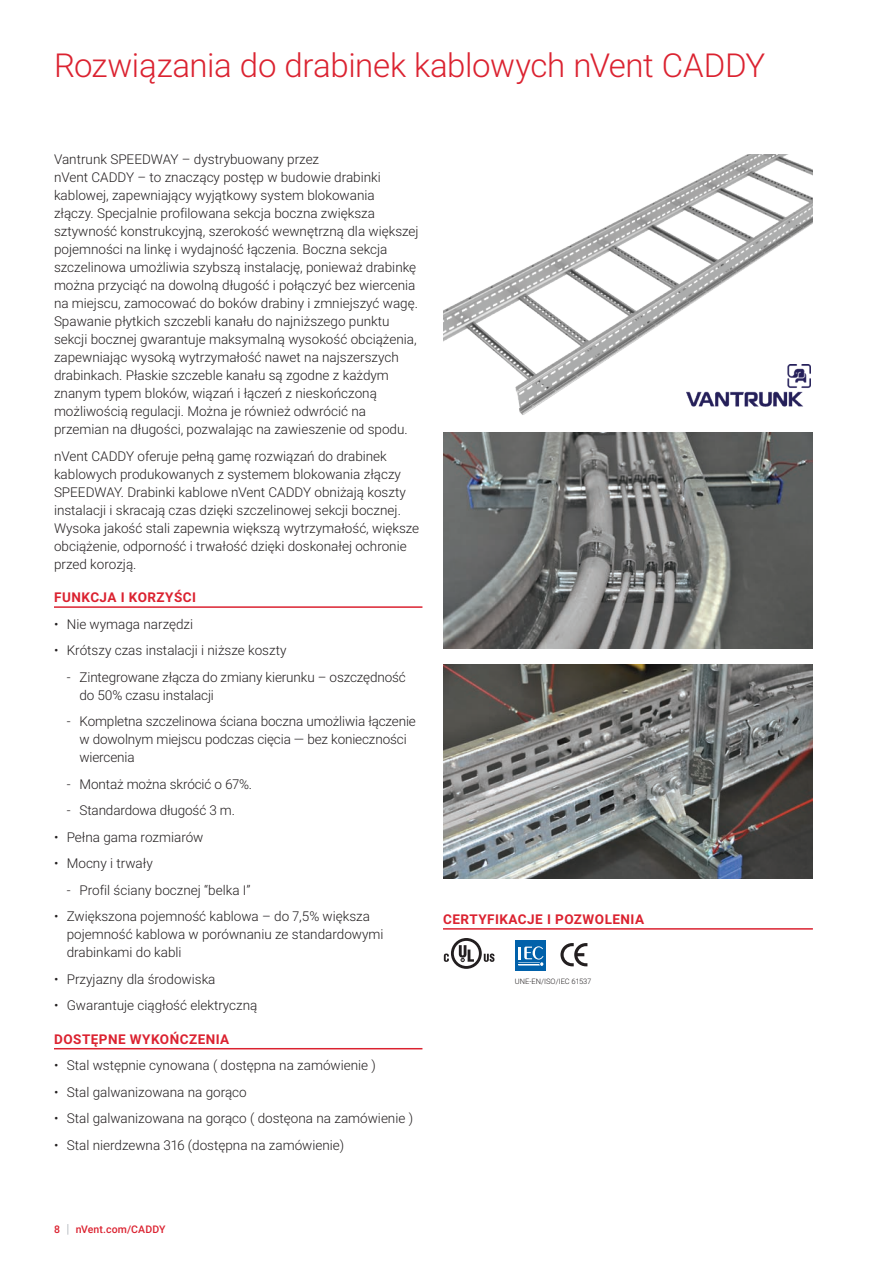
<style>
.page{position:relative;width:893px;height:1263px;background:#fff}
.page>*{position:absolute;margin:0;border:0;box-sizing:border-box;transform-origin:0 0}
.t1{font:300 33px "Roboto";letter-spacing:-.015em;color:#db2230}
.Bodytext_1{font:300 13.5px/18px "Roboto";color:#231f20}
.Subhead{font:700 13.5px "Roboto";letter-spacing:.035em;color:#db2230}
.t2{font:500 10.5px "Roboto";letter-spacing:.015em;color:#db2230}
.Caption_text{font:300 7.5px "Roboto";color:#231f20}
.s1{font-weight:300;font-size:12.6px;color:#8f959e}
</style>
<div class="page">
<hr style="left:54px;top:606px;width:368px;height:2px;background:#db2230">
<hr style="left:54px;top:1048px;width:368px;height:1px;background:#db2230">
<hr style="left:443px;top:928px;width:370px;height:2px;background:#db2230">
<img style="left:444px;top:432px;width:368px;height:216px">
<img style="left:444px;top:665px;width:369px;height:213px">
<svg style="left:444px;top:938px;width:50px;height:31px"></svg>
<div style="left:515px;top:940px;width:31px;height:31px;background:#0161aa"></div>
<svg style="left:518px;top:946px;width:26px;height:20px"></svg>
<svg style="left:560px;top:943px;width:27px;height:23px"></svg>
<img style="left:444px;top:154px;width:368px;height:261px">
<img style="left:686px;top:365px;width:124px;height:50px">
<p class="t1" style="left:54px;top:43px;width:713px">Rozwiązania do drabinek kablowych nVent CADDY</p>
<p class="Bodytext_1" style="left:54px;top:150px;width:366px">Vantrunk SPEEDWAY – dystrybuowany przez<br>nVent CADDY – to znaczący postęp w budowie drabinki kablowej, zapewniający wyjątkowy system blokowania<br>złączy. Specjalnie profilowana sekcja boczna zwiększa sztywność konstrukcyjną, szerokość wewnętrzną dla większej pojemności na linkę i wydajność łączenia. Boczna sekcja szczelinowa umożliwia szybszą instalację, ponieważ drabinkę można przyciąć na dowolną długość i połączyć bez wiercenia na miejscu, zamocować do boków drabiny i zmniejszyć wagę.<br>Spawanie płytkich szczebli kanału do najniższego punktu sekcji bocznej gwarantuje maksymalną wysokość obciążenia, zapewniając wysoką wytrzymałość nawet na najszerszych drabinkach. Płaskie szczeble kanału są zgodne z każdym znanym typem bloków, wiązań i łączeń z nieskończoną możliwością regulacji. Można je również odwrócić na przemian na długości, pozwalając na zawieszenie od spodu.</p>
<p class="Bodytext_1" style="left:54px;top:446px;width:367px">nVent CADDY oferuje pełną gamę rozwiązań do drabinek kablowych produkowanych z systemem blokowania złączy SPEEDWAY. Drabinki kablowe nVent CADDY obniżają koszty instalacji i skracają czas dzięki szczelinowej sekcji bocznej.<br>Wysoka jakość stali zapewnia większą wytrzymałość, większe obciążenie, odporność i trwałość dzięki doskonałej ochronie przed korozją.</p>
<p class="Subhead" style="left:54px;top:588px;width:143px">FUNKCJA I KORZYŚCI</p>
<p class="Bodytext_1" style="left:54px;top:614px;width:141px">• Nie wymaga narzędzi</p>
<p class="Bodytext_1" style="left:54px;top:641px;width:234px">• Krótszy czas instalacji i niższe koszty</p>
<p class="Bodytext_1" style="left:80px;top:667px;width:328px;text-indent:-13px">- Zintegrowane złącza do zmiany kierunku – oszczędność do 50% czasu instalacji</p>
<p class="Bodytext_1" style="left:80px;top:712px;width:338px;text-indent:-13px">- Kompletna szczelinowa ściana boczna umożliwia łączenie w dowolnym miejscu podczas cięcia — bez konieczności wiercenia</p>
<p class="Bodytext_1" style="left:67px;top:774px;width:187px">- Montaż można skrócić o 67%.</p>
<p class="Bodytext_1" style="left:67px;top:801px;width:170px">- Standardowa długość 3 m.</p>
<p class="Bodytext_1" style="left:54px;top:827px;width:151px">• Pełna gama rozmiarów</p>
<p class="Bodytext_1" style="left:54px;top:854px;width:100px">• Mocny i trwały</p>
<p class="Bodytext_1" style="left:67px;top:880px;width:185px">- Profil ściany bocznej “belka I”</p>
<p class="Bodytext_1" style="left:67px;top:907px;width:318px;text-indent:-13px">• Zwiększona pojemność kablowa – do 7,5% większa pojemność kablowa w porównaniu ze standardowymi drabinkami do kabli</p>
<p class="Bodytext_1" style="left:54px;top:969px;width:163px">• Przyjazny dla środowiska</p>
<p class="Bodytext_1" style="left:54px;top:996px;width:205px">• Gwarantuje ciągłość elektryczną</p>
<p class="Subhead" style="left:54px;top:1029px;width:177px">DOSTĘPNE WYKOŃCZENIA</p>
<p class="Bodytext_1" style="left:54px;top:1056px;width:323px">• Stal wstępnie cynowana ( dostępna na zamówienie )</p>
<p class="Bodytext_1" style="left:54px;top:1082px;width:194px">• Stal galwanizowana na gorąco</p>
<p class="Bodytext_1" style="left:54px;top:1109px;width:361px">• Stal galwanizowana na gorąco ( dostęona na zamówienie )</p>
<p class="Bodytext_1" style="left:54px;top:1135px;width:292px">• Stal nierdzewna 316 (dostępna na zamówienie)</p>
<p class="Subhead" style="left:443px;top:910px;width:202px">CERTYFIKACJE I POZWOLENIA</p>
<p class="Caption_text" style="left:515px;top:976px;width:78px">UNE-EN/ISO/IEC 61537</p>
<p class="t2" style="left:54px;top:1222px;width:113px">8 <span class="s1">|</span> nVent.com/CADDY</p>
</div>
